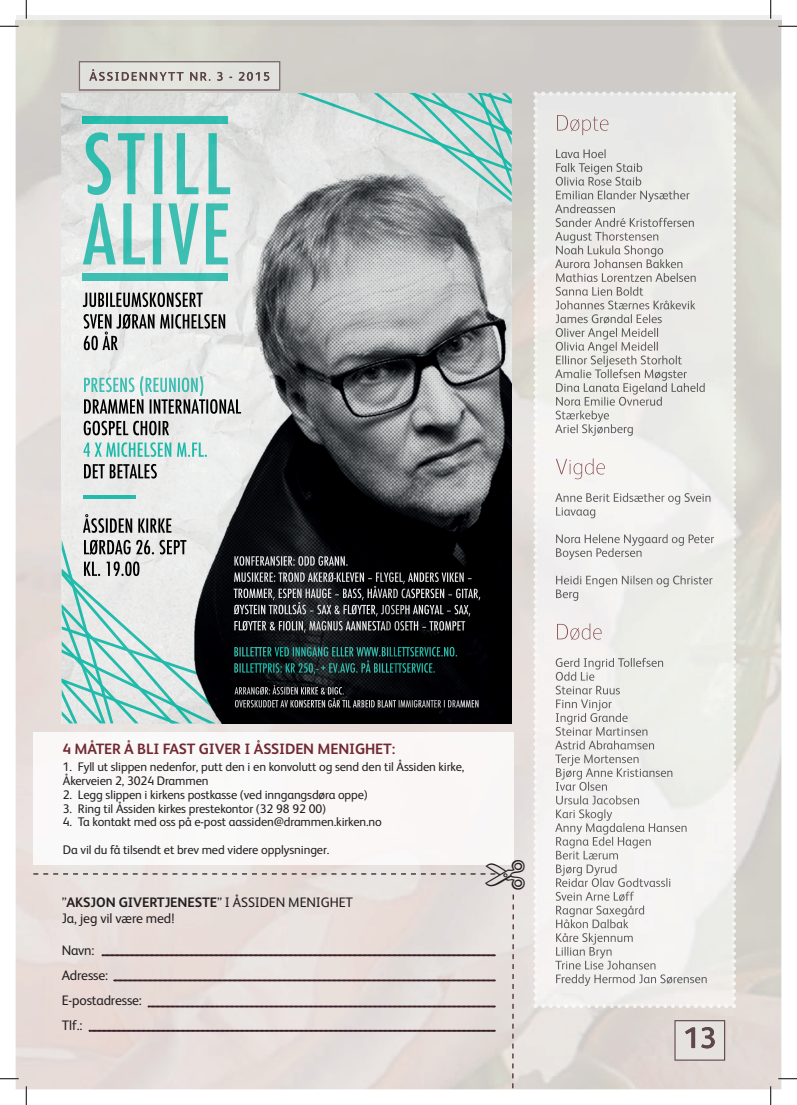
<style>
.page{position:relative;width:797px;height:1105px;background:#fff}
.page>*{position:absolute;margin:0;border:0;box-sizing:border-box;transform-origin:0 0}
.t1{font:700 15px "FS Albert";letter-spacing:-.01em;color:#712932}
.t2{font:13.75px/25px "FS Albert";letter-spacing:-.01em;color:#231f20}
.t3{font:12.5px/13.8px "FS Albert";letter-spacing:-.01em;color:#231f20}
.s1{font-weight:700}
</style>
<div class="page">
<div style="left:16px;top:16px;width:765px;height:5px;background:#efeeee"></div>
<img style="left:16px;top:21px;width:765px;height:1068px">
<img style="left:79px;top:61px;width:201px;height:30px">
<img style="left:79px;top:62px;width:201px;height:28px">
<img style="left:674px;top:1020px;width:51px;height:41px">
<img style="left:685px;top:1027px;width:29px;height:21px">
<img style="left:33px;top:733px;width:480px;height:127px">
<img style="left:533px;top:92px;width:203px;height:916px">
<img style="left:62px;top:93px;width:449px;height:630px">
<img style="left:113px;top:569px;width:120px;height:57px">
<img style="left:62px;top:540px;width:51px;height:31px">
<img style="left:62px;top:571px;width:131px;height:55px">
<img style="left:62px;top:626px;width:289px;height:97px">
<img style="left:374px;top:172px;width:137px;height:30px">
<img style="left:411px;top:172px;width:34px;height:24px">
<img style="left:445px;top:172px;width:66px;height:24px">
<img style="left:297px;top:93px;width:100px;height:79px">
<img style="left:397px;top:93px;width:114px;height:79px">
<img style="left:433px;top:140px;width:14px;height:8px">
<svg style="left:500px;top:154px;width:9px;height:16px"></svg>
<svg style="left:470px;top:154px;width:10px;height:6px"></svg>
<img style="left:84px;top:496px;width:52px;height:2px">
<img style="left:83px;top:273px;width:145px;height:7px">
<img style="left:83px;top:117px;width:145px;height:7px">
<svg style="left:0;top:25px;width:19px;height:2px"></svg>
<svg style="left:778px;top:25px;width:19px;height:2px"></svg>
<svg style="left:0;top:1078px;width:19px;height:1px"></svg>
<svg style="left:778px;top:1078px;width:19px;height:1px"></svg>
<svg style="left:25px;top:0;width:2px;height:19px"></svg>
<svg style="left:25px;top:1086px;width:2px;height:19px"></svg>
<svg style="left:770px;top:0;width:1px;height:19px"></svg>
<svg style="left:770px;top:1086px;width:1px;height:19px"></svg>
<svg style="left:33px;top:860px;width:492px;height:229px;background:#e1d8d5"></svg>
<p class="t1" style="left:63px;top:740px;width:334px">4 MÅTER Å BLI FAST GIVER I ÅSSIDEN MENIGHET:</p>
<p class="t3" style="left:63px;top:760px;width:403px">1. Fyll ut slippen nedenfor, putt den i en konvolutt og send den til Åssiden kirke,<br>Åkerveien 2, 3024 Drammen</p>
<p class="t3" style="left:63px;top:788px;width:306px">2. Legg slippen i kirkens postkasse (ved inngangsdøra oppe)</p>
<p class="t3" style="left:63px;top:801px;width:265px">3. Ring til Åssiden kirkes prestekontor (32 98 92 00)</p>
<p class="t3" style="left:63px;top:815px;width:320px">4. Ta kontakt med oss på e-post aassiden@drammen.kirken.no</p>
<p class="t3" style="left:63px;top:843px;width:268px">Da vil du få tilsendt et brev med videre opplysninger.</p>
<p class="t2" style="left:62px;top:894px;width:293px;line-height:16.2px">”<span class="s1">AKSJON GIVERTJENESTE</span>” I ÅSSIDEN MENIGHET<br>Ja, jeg vil være med!</p>
<p class="t2" style="left:62px;top:937px;width:82px">Navn:<br>Adresse:<br>E-postadresse:<br>Tlf.:</p>
</div>
